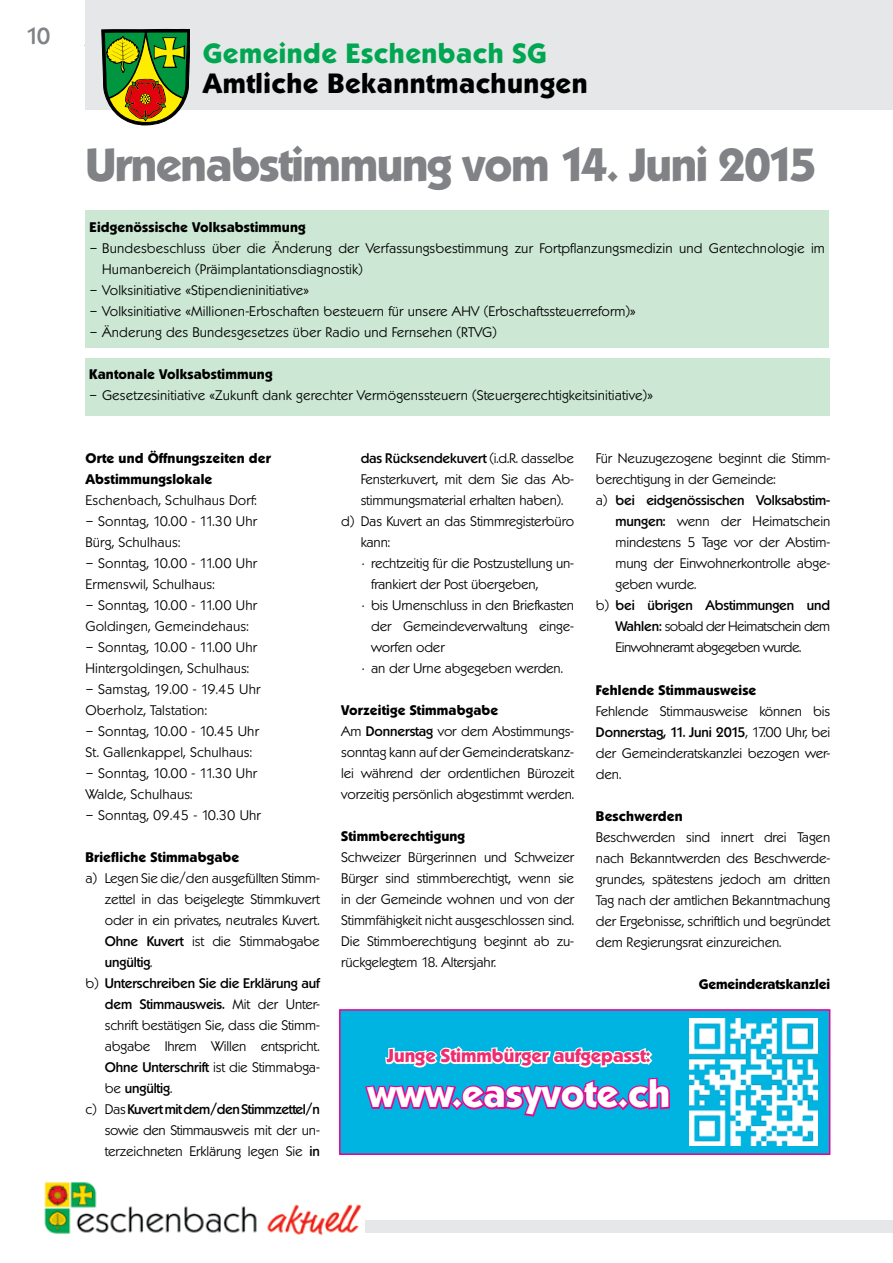
<style>
.page{position:relative;width:893px;height:1263px;background:#fff}
.page>*{position:absolute;margin:0;border:0;box-sizing:border-box;transform-origin:0 0}
.t1{font:700 45px "Koblenz TS";letter-spacing:-.03em;color:#808285}
.t2{font:700 37.5px "Koblenz TS";color:#fff}
.t3{font:700 27px "Koblenz TS";letter-spacing:.02em;color:#000}
.t4{font:700 27px "Koblenz TS";letter-spacing:.02em;color:#00a651}
.t5{font:500 22.5px "Koblenz TS";color:#808285}
.t6{font:700 18px "Koblenz TS";color:#ee2c70}
.t7{font:300 13.5px/21px "Koblenz TS";letter-spacing:-.01em;color:#000;text-align:justify}
.t8{font:300 13.5px/21px "Koblenz TS";letter-spacing:.01em;color:#000}
.t9{font:500 13.5px "Koblenz TS";letter-spacing:-.01em;color:#000}
.t10{font:700 13.5px/21px "Koblenz TS";letter-spacing:.01em;color:#000}
.t11{font:300 13.5px "Koblenz TS";letter-spacing:-.04em;color:#000}
.t12{font:500 13.5px "Koblenz TS";letter-spacing:-.03em;color:#000}
.t13{font:300 13.5px "Koblenz TS";letter-spacing:-.03em;color:#000}
.t14{font:700 13.5px "Koblenz TS";letter-spacing:-.01em;color:#000}
.s1{font-weight:500}
.s2{font-weight:300}
.s3{font-weight:700}
</style>
<div class="page">
<div style="left:351px;top:1220px;width:542px;height:13px;background:#e6e7e8"></div>
<img style="left:44px;top:1182px;width:320px;height:53px">
<div style="left:85px;top:210px;width:744px;height:137px;background:#cce7d3"></div>
<div style="left:85px;top:358px;width:744px;height:58px;background:#cce7d3"></div>
<div style="left:85px;top:0;width:808px;height:110px;background:#e6e7e8"></div>
<svg style="left:101px;top:28px;width:89px;height:98px;background:#798832"></svg>
<div style="left:340px;top:1010px;width:490px;height:144px;background:#00b4e2"></div>
<svg style="left:365px;top:1046px;width:305px;height:71px"></svg>
<div style="left:339px;top:1009px;width:491px;height:146px;border:2px solid #ec008c"></div>
<img style="left:690px;top:1018px;width:127px;height:128px">
<h3 class="t5" style="left:26px;top:23px;width:26px">10</h3>
<h3 class="t4" style="left:203px;top:37px;width:346px">Gemeinde Eschenbach SG</h3>
<h3 class="t3" style="left:203px;top:67px;width:386px">Amtliche Bekanntmachungen</h3>
<h1 class="t1" style="left:85px;top:137px;width:733px">Urnenabstimmung vom 14. Juni 2015</h1>
<p class="t10" style="left:90px;top:217px;width:218px">Eidgenössische Volksabstimmung</p>
<p class="t8" style="left:102px;top:238px;width:724px;text-indent:-13px">– Bundesbeschluss über die Änderung der Verfassungsbestimmung zur Fortpflanzungsmedizin und Gentechnologie im<br>Humanbereich (Präimplantationsdiagnostik)</p>
<p class="t8" style="left:90px;top:280px;width:221px">– Volksinitiative «Stipendieninitiative»</p>
<p class="t8" style="left:90px;top:301px;width:548px">– Volksinitiative «Millionen-Erbschaften besteuern für unsere AHV (Erbschaftssteuerreform)»</p>
<p class="t8" style="left:90px;top:322px;width:409px">– Änderung des Bundesgesetzes über Radio und Fernsehen (RTVG)</p>
<p class="t10" style="left:89px;top:364px;width:185px">Kantonale Volksabstimmung</p>
<p class="t8" style="left:89px;top:385px;width:565px">– Gesetzesinitiative «Zukunft dank gerechter Vermögenssteuern (Steuergerechtigkeitsinitiative)»</p>
<p class="t10" style="left:85px;top:448px;width:187px">Orte und Öffnungszeiten der<br>Abstimmungslokale</p>
<p class="t8" style="left:85px;top:490px;width:173px">Eschenbach, Schulhaus Dorf:</p>
<p class="t8" style="left:85px;top:511px;width:173px">– Sonntag, 10.00 - 11.30 Uhr<br>Bürg, Schulhaus:</p>
<p class="t8" style="left:85px;top:553px;width:173px">– Sonntag, 10.00 - 11.00 Uhr<br>Ermenswil, Schulhaus:</p>
<p class="t8" style="left:85px;top:595px;width:173px">– Sonntag, 10.00 - 11.00 Uhr<br>Goldingen, Gemeindehaus:</p>
<p class="t8" style="left:85px;top:637px;width:173px">– Sonntag, 10.00 - 11.00 Uhr<br>Hintergoldingen, Schulhaus:</p>
<p class="t8" style="left:85px;top:679px;width:176px">– Samstag, 19.00 - 19.45 Uhr<br>Oberholz, Talstation:</p>
<p class="t8" style="left:85px;top:721px;width:175px">– Sonntag, 10.00 - 10.45 Uhr<br>St. Gallenkappel, Schulhaus:</p>
<p class="t8" style="left:85px;top:763px;width:173px">– Sonntag, 10.00 - 11.30 Uhr<br>Walde, Schulhaus:</p>
<p class="t8" style="left:85px;top:805px;width:177px">– Sonntag, 09.45 - 10.30 Uhr</p>
<p class="t10" style="left:85px;top:847px;width:155px">Briefliche Stimmabgabe</p>
<p class="t7" style="left:85px;top:868px;width:236px">a) Legen Sie die/den ausgefüllten Stimm-</p>
<p class="t7" style="left:105px;top:889px;width:216px">zettel in das beigelegte Stimmkuvert</p>
<p class="t7" style="left:105px;top:910px;width:216px">oder in ein privates, neutrales Kuvert.</p>
<p class="t7" style="left:105px;top:931px;width:216px"><span class="s1">Ohne Kuvert</span> ist die Stimmabgabe</p>
<p class="t9" style="left:105px;top:954px;width:49px">ungültig<span class="s2">.</span></p>
<p class="t9" style="left:85px;top:975px;width:236px"><span class="s2">b)</span> Unterschreiben Sie die Erklärung auf</p>
<p class="t9" style="left:105px;top:996px;width:216px">dem Stimmausweis. <span class="s2">Mit der Unter-</span></p>
<p class="t7" style="left:105px;top:1015px;width:216px">schrift bestätigen Sie, dass die Stimm-</p>
<p class="t7" style="left:105px;top:1036px;width:216px">abgabe Ihrem Willen entspricht.</p>
<p class="t9" style="left:105px;top:1059px;width:216px">Ohne Unterschrift <span class="s2">ist die Stimmabga-</span></p>
<p class="t9" style="left:105px;top:1080px;width:69px"><span class="s2">be</span> ungültig<span class="s2">.</span></p>
<p class="t12" style="left:85px;top:1101px;width:236px"><span class="s2">c) Das</span> Kuvert mit dem/den Stimmzettel/n</p>
<p class="t13" style="left:105px;top:1122px;width:216px">sowie den Stimmausweis mit der un-</p>
<p class="t7" style="left:105px;top:1141px;width:216px">terzeichneten Erklärung legen Sie <span class="s1">in</span></p>
<p class="t9" style="left:361px;top:450px;width:215px">das Rücksendekuvert <span class="s2">(i.d.R. dasselbe</span></p>
<p class="t7" style="left:361px;top:469px;width:215px">Fensterkuvert, mit dem Sie das Ab-</p>
<p class="t7" style="left:361px;top:490px;width:204px">stimmungsmaterial erhalten haben).</p>
<p class="t7" style="left:341px;top:511px;width:234px">d) Das Kuvert an das Stimmregisterbüro</p>
<p class="t7" style="left:361px;top:532px;width:31px">kann:</p>
<p class="t7" style="left:371px;top:553px;width:204px;text-indent:-9px">• rechtzeitig für die Postzustellung un&shy;frankiert der Post übergeben,</p>
<p class="t7" style="left:371px;top:595px;width:204px;text-indent:-9px">• bis Urnenschluss in den Briefkasten der Gemeindeverwaltung einge&shy;worfen oder</p>
<p class="t7" style="left:362px;top:658px;width:202px">• an der Urne abgegeben werden.</p>
<p class="t7" style="left:341px;top:700px;width:234px;text-align:left"><span class="s3">Vorzeitige Stimmabgabe<br></span>Am <span class="s1">Donnerstag</span> vor dem Abstimmungs&shy;sonntag kann auf der Gemeinderatskanz&shy;lei während der ordentlichen Bürozeit vorzeitig persönlich abgestimmt werden.</p>
<p class="t10" style="left:341px;top:826px;width:125px">Stimmberechtigung</p>
<p class="t7" style="left:341px;top:847px;width:234px">Schweizer Bürgerinnen und Schweizer Bürger sind stimmberechtigt, wenn sie in der Gemeinde wohnen und von der Stimmfähigkeit nicht ausgeschlossen sind.<br>Die Stimmberechtigung beginnt ab zu&shy;rückgelegtem 18. Altersjahr.</p>
<p class="t7" style="left:596px;top:448px;width:236px">Für Neuzugezogene beginnt die Stimm-</p>
<p class="t7" style="left:596px;top:469px;width:181px">berechtigung in der Gemeinde:</p>
<p class="t9" style="left:596px;top:492px;width:236px"><span class="s2">a)</span> bei eidgenössischen Volksabstim-</p>
<p class="t7" style="left:615px;top:511px;width:216px"><span class="s1">mungen:</span> wenn der Heimatschein</p>
<p class="t7" style="left:615px;top:532px;width:216px">mindestens 5 Tage vor der Abstim-</p>
<p class="t7" style="left:615px;top:553px;width:216px">mung der Einwohnerkontrolle abge-</p>
<p class="t7" style="left:615px;top:574px;width:82px">geben wurde.</p>
<p class="t9" style="left:596px;top:598px;width:236px"><span class="s2">b)</span> bei übrigen Abstimmungen und</p>
<p class="t11" style="left:615px;top:619px;width:216px"><span class="s1">Wahlen:</span> sobald der Heimatschein dem</p>
<p class="t11" style="left:615px;top:640px;width:187px">Einwohneramt abgegeben wurde.</p>
<p class="t10" style="left:596px;top:679px;width:162px">Fehlende Stimmausweise</p>
<p class="t7" style="left:596px;top:700px;width:236px">Fehlende Stimmausweise können bis <span class="s1">Donnerstag, 11. Juni 2015</span>, 17.00 Uhr, bei der Gemeinderatskanzlei bezogen wer&shy;den.</p>
<p class="t10" style="left:596px;top:805px;width:88px">Beschwerden</p>
<p class="t7" style="left:596px;top:826px;width:236px">Beschwerden sind innert drei Tagen nach Bekanntwerden des Beschwerde&shy;grundes, spätestens jedoch am dritten Tag nach der amtlichen Bekanntmachung der Ergebnisse, schriftlich und begründet dem Regierungsrat einzureichen.</p>
<p class="t14" style="left:699px;top:975px;width:133px">Gemeinderatskanzlei</p>
<h3 class="t6" style="left:387px;top:1045px;width:265px">Junge Stimmbürger aufgepasst:</h3>
<h2 class="t2" style="left:367px;top:1071px;width:304px">www.easyvote.ch</h2>
</div>
